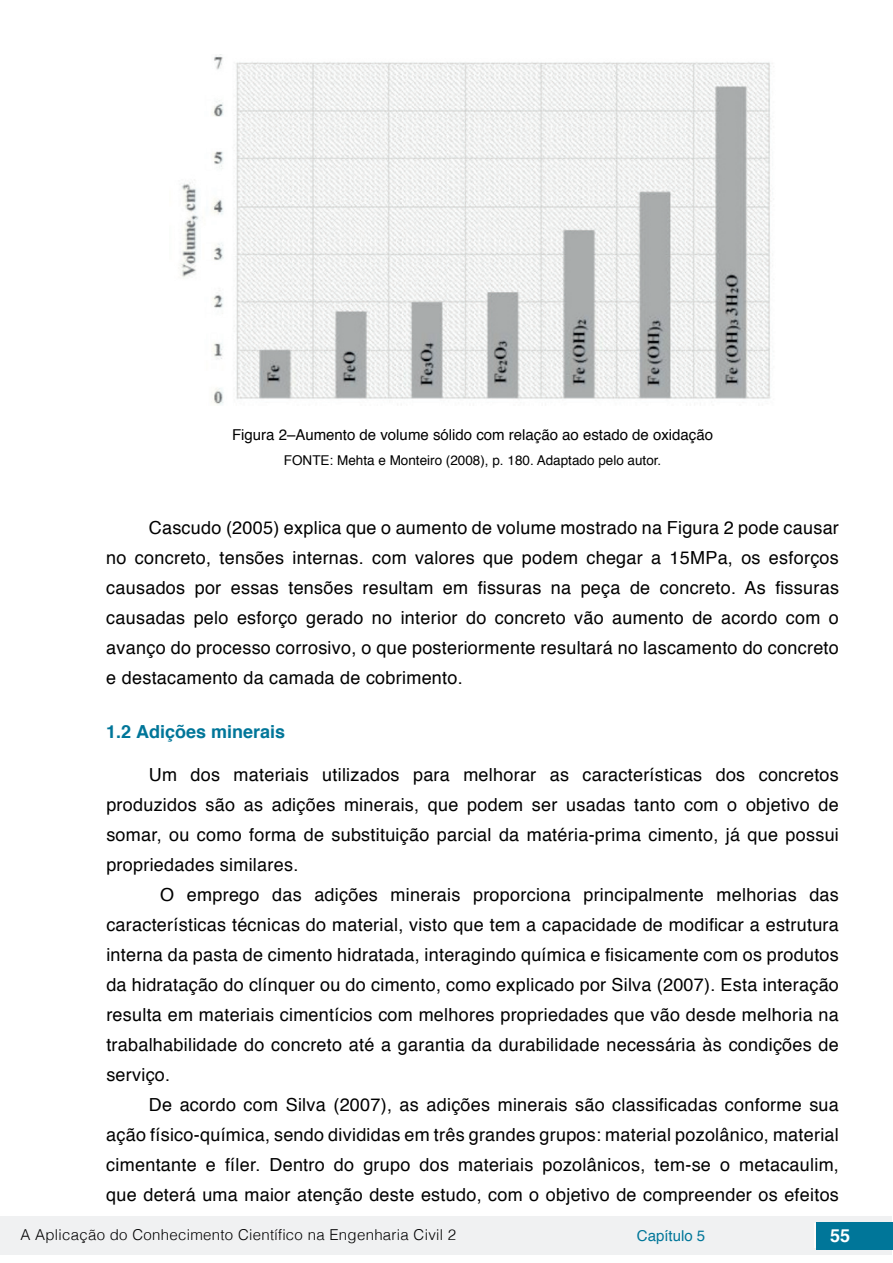
<style>
.page{position:relative;width:893px;height:1263px;background:#fff}
.page>*{position:absolute;margin:0;border:0;box-sizing:border-box;transform-origin:0 0}
.t1{font:18px/30px "Helvetica";letter-spacing:.015em;color:#000;text-align:justify}
.t2{font:700 18px "Helvetica";color:#007699}
.t3{font:700 18px "Helvetica";color:#fff}
.t4{font:15px "Helvetica";color:#000}
.t5{font:300 15px "Helvetica";letter-spacing:.02em;color:#000}
.t6{font:15px "Helvetica";color:#007699}
.t7{font:13.5px "Helvetica";color:#000}
</style>
<div class="page">
<div style="left:1px;top:1216px;width:891px;height:38px;background:#f0f1f2"></div>
<div style="left:816px;top:1222px;width:77px;height:27px;background:#007699"></div>
<svg style="left:815px;top:1224px;width:1px;height:24px"></svg>
<img style="left:180px;top:54px;width:591px;height:351px">
<p class="t4" style="left:232px;top:423px;width:483px">Figura 2–Aumento de volume sólido com relação ao estado de oxidação</p>
<p class="t7" style="left:284px;top:450px;width:379px">FONTE: Mehta e Monteiro (2008), p. 180. Adaptado pelo autor.</p>
<p class="t1" style="left:106px;top:513px;width:734px;text-indent:43px">Cascudo (2005) explica que o aumento de volume mostrado na Figura 2 pode causar no concreto, tensões internas. com valores que podem chegar a 15MPa, os esforços causados por essas tensões resultam em fissuras na peça de concreto. As fissuras causadas pelo esforço gerado no interior do concreto vão aumento de acordo com o avanço do processo corrosivo, o que posteriormente resultará no lascamento do concreto e destacamento da camada de cobrimento.</p>
<p class="t2" style="left:106px;top:717px;width:180px">1.2 Adições minerais</p>
<p class="t1" style="left:106px;top:760px;width:734px;text-indent:43px">Um dos materiais utilizados para melhorar as características dos concretos produzidos são as adições minerais, que podem ser usadas tanto com o objetivo de somar, ou como forma de substituição parcial da matéria-prima cimento, já que possui propriedades similares.</p>
<p class="t1" style="left:106px;top:880px;width:734px;text-indent:54px">O emprego das adições minerais proporciona principalmente melhorias das características técnicas do material, visto que tem a capacidade de modificar a estrutura interna da pasta de cimento hidratada, interagindo química e fisicamente com os produtos da hidratação do clínquer ou do cimento, como explicado por Silva (2007). Esta interação resulta em materiais cimentícios com melhores propriedades que vão desde melhoria na trabalhabilidade do concreto até a garantia da durabilidade necessária às condições de serviço.</p>
<p class="t1" style="left:106px;top:1090px;width:734px;text-indent:43px">De acordo com Silva (2007), as adições minerais são classificadas conforme sua ação físico-química, sendo divididas em três grandes grupos: material pozolânico, material cimentante e fíler. Dentro do grupo dos materiais pozolânicos, tem-se o metacaulim, que deterá uma maior atenção deste estudo, com o objetivo de compreender os efeitos</p>
<p class="t5" style="left:20px;top:1222px;width:437px">A Aplicação do Conhecimento Científico na Engenharia Civil 2</p>
<p class="t6" style="left:637px;top:1224px;width:70px">Capítulo 5</p>
<p class="t3" style="left:830px;top:1221px;width:22px">55</p>
</div>
